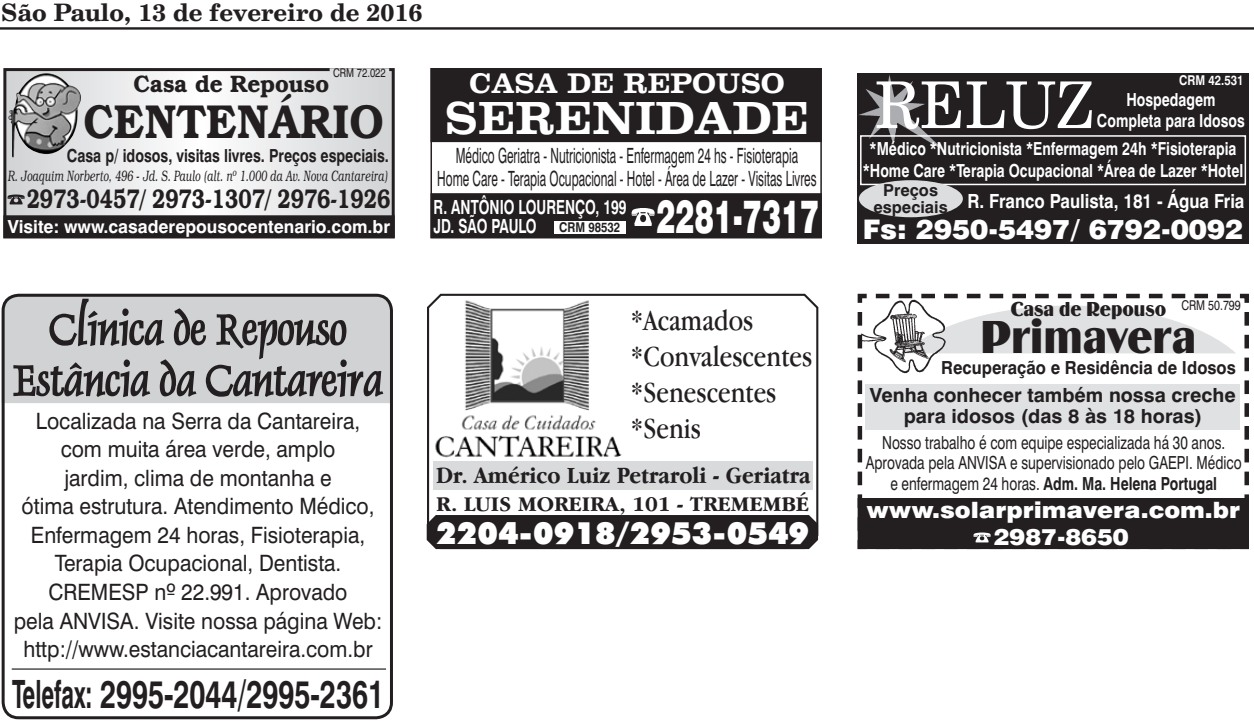
<style>
.page{position:relative;width:1254px;height:721px;background:#fff}
.page>*{position:absolute;margin:0;border:0;box-sizing:border-box;transform-origin:0 0}
.t1{font:64.5px "Century Schoolbook BT";color:#fff}
.t2{font:600 48px "Bookman IT Cby BT";color:#231f20;scale:.9 1}
.t3{font:48px "Binner D";color:#231f20;scale:.93 1}
.t4{font:700 46.5px "Clarendon";color:#fff}
.t5{font:900 45.9px "Swiss 721 BT";color:#fff;scale:.63 1}
.t6{font:700 39px "Swiss 721 BT";color:#231f20;scale:.57 1}
.t7{font:900 30.6px "Futura BT";color:#fff}
.t8{font:30px/36px "Garamond IT Cby BT";color:#231f20;scale:.83 1}
.t9{font:700 28.5px "Clarendon";color:#fff}
.t10{font:600 27px "Bookman IT Cby BT";color:#231f20;scale:.75 1}
.t11{font:900 27px "Swiss 721 BT";color:#fff}
.t12{font:700 24px "Garamond IT Cby BT";color:#231f20;scale:.9 1}
.t13{font:700 24px "Century Schoolbook BT";color:#231f20}
.t14{font:600 24px "Bookman IT Cby BT";color:#231f20}
.t15{font:22.5px/28.5px "Swiss 721 BT";color:#231f20;text-align:center;scale:.93 1}
.t16{font:900 22.5px/27px "Swiss 721 BT";color:#fff;scale:1.07 1}
.t17{font:700 21.6px "Garamond IT Cby BT";color:#231f20}
.t18{font:21px/22.5px "Swiss 721 BT";color:#231f20;text-align:center;scale:.56 1}
.t19{font:21px "Binner D";color:#231f20;scale:.93 1}
.t20{font:700 19.5px/21px "Swiss 721 BT";color:#231f20;text-align:center}
.t21{font:700 19.5px/19.5px "Swiss 721 BT";color:#fff;scale:.7 1}
.t22{font:700 19.5px "Swiss 721 BT";color:#fff;scale:.87 1}
.t23{font:18px/20.4px "Swiss 721 BT";color:#231f20;text-align:center;scale:.76 1}
.t24{font:700 18px/27.6px "Swiss 721 BT";color:#fff;scale:.78 1}
.t25{font:700 18px "Swiss 721 BT";color:#231f20;scale:.79 1}
.t26{font:700 18px "Swiss 721 BT";color:#fff}
.t27{font:700 18px "Swiss 721 BT";color:#231f20;scale:.93 1}
.t28{font:700 16.5px/16.5px "Swiss 721 BT";color:#231f20;text-align:center}
.t29{font:italic 300 15.3px "Bookman IT Cby BT";color:#231f20;scale:.65 1}
.t30{font:13.5px "Swiss 721 BT";color:#231f20;scale:.8 1}
.t31{font:700 13.5px "Swiss 721 BT";color:#fff;scale:.83 1}
.t32{font:12px "Swiss 721 BT";color:#231f20;scale:.8 1}
.s1{font-size:13.5px;color:#231f20}
.s2{font-weight:700}
</style>
<div class="page">
<hr style="left:0;top:27px;width:1253px;height:3px;background:#231f20">
<div style="left:2px;top:294px;width:391px;height:109px;background:#d1d2d4"></div>
<div style="left:2px;top:294px;width:391px;height:425px;border:3px solid #231f20;border-radius:16px"></div>
<hr style="left:12px;top:668px;width:374px;height:1px;background:#231f20">
<svg style="left:13px;top:298px;width:371px;height:100px;background:#a7a7a9"></svg>
<svg style="left:7px;top:72px;width:384px;height:143px"></svg>
<div style="left:3px;top:68px;width:392px;height:170px;border:3px solid #231f20"></div>
<div style="left:5px;top:217px;width:388px;height:20px;background:#231f20"></div>
<div style="left:3px;top:215px;width:392px;height:23px;border:3px solid #231f20"></div>
<img style="left:8px;top:194px;width:17px;height:10px">
<svg style="left:330px;top:68px;width:59px;height:4px"></svg>
<img style="left:8px;top:73px;width:74px;height:85px">
<svg style="left:857px;top:293px;width:392px;height:257px"></svg>
<div style="left:859px;top:499px;width:388px;height:48px;background:#231f20"></div>
<div style="left:857px;top:498px;width:391px;height:51px;border:3px solid #231f20"></div>
<img style="left:973px;top:532px;width:17px;height:10px">
<div style="left:865px;top:385px;width:374px;height:45px;background:#e0e1e3"></div>
<svg style="left:947px;top:305px;width:289px;height:48px"></svg>
<img style="left:860px;top:297px;width:87px;height:77px">
<div style="left:431px;top:194px;width:390px;height:43px;background:#231f20"></div>
<div style="left:430px;top:193px;width:392px;height:45px;border:2px solid #231f20"></div>
<div style="left:431px;top:69px;width:390px;height:72px;background:#231f20"></div>
<div style="left:430px;top:68px;width:392px;height:74px;border:2px solid #231f20"></div>
<div style="left:554px;top:221px;width:71px;height:13px;background:#fff"></div>
<img style="left:631px;top:208px;width:23px;height:18px">
<svg style="left:427px;top:293px;width:392px;height:220px"></svg>
<svg style="left:426px;top:513px;width:393px;height:37px;background:#373334"></svg>
<div style="left:433px;top:461px;width:379px;height:28px;background:#d9dadc"></div>
<img style="left:432px;top:297px;width:196px;height:161px">
<div style="left:857px;top:73px;width:391px;height:170px;background:#231f20"></div>
<img style="left:859px;top:74px;width:86px;height:77px">
<div style="left:860px;top:135px;width:386px;height:50px;border:2px solid #fff"></div>
<div style="left:859px;top:180px;width:103px;height:37px;background:#dcdddf;border-radius:50%"></div>
<p class="t13" style="left:1px;top:-3px;width:423px">São Paulo, 13 de fevereiro de 2016</p>
<p class="t32" style="left:333px;top:66px;width:68px">CRM 72.022</p>
<p class="t14" style="left:134px;top:69px;width:197px">Casa de Repouso</p>
<h2 class="t2" style="left:83px;top:92px;width:335px">CENTENÁRIO</h2>
<p class="t25" style="left:67px;top:144px;width:409px">Casa p/ idosos, visitas livres. Preços especiais.</p>
<p class="t29" style="left:8px;top:167px;width:586px">R. Joaquim Norberto, 496 - Jd. S. Paulo (alt. nº 1.000 da Av. Nova Cantareira)</p>
<p class="t10" style="left:27px;top:182px;width:486px">2973-0457/ 2973-1307/ 2976-1926</p>
<p class="t26" style="left:8px;top:216px;width:384px">Visite: www.casaderepousocentenario.com.br</p>
<p class="t9" style="left:469px;top:65px;width:316px">CASA DE REPOUSO</p>
<h3 class="t4" style="left:445px;top:90px;width:366px">SERENIDADE</h3>
<p class="t18" style="left:437px;top:144px;width:679px">Médico Geriatra - Nutricionista - Enfermagem 24 hs - Fisioterapia<br>Home Care - Terapia Ocupacional - Hotel - Área de Lazer - Visitas Livres</p>
<p class="t21" style="left:433px;top:197px;width:277px">R. ANTÔNIO LOURENÇO, 199<br>JD. SÃO PAULO <span class="s1">CRM 98532</span></p>
<h3 class="t5" style="left:656px;top:188px;width:260px">2281-7317</h3>
<p class="t15" style="left:14px;top:406px;width:398px">Localizada na Serra da Cantareira, com muita área verde, amplo<br>jardim, clima de montanha e<br>ótima estrutura. Atendimento Médico, Enfermagem 24 horas, Fisioterapia, Terapia Ocupacional, Dentista.<br>CREMESP nº 22.991. Aprovado<br>pela ANVISA. Visite nossa página Web: http://www.estanciacantareira.com.br</p>
<h3 class="t6" style="left:12px;top:670px;width:654px">Telefax: 2995-2044/2995-2361</h3>
<h3 class="t8" style="left:631px;top:302px;width:220px">*Acamados *Convalescentes *Senescentes *Senis</h3>
<p class="t12" style="left:436px;top:462px;width:417px">Dr. Américo Luiz Petraroli - Geriatra</p>
<p class="t17" style="left:436px;top:491px;width:374px">R. LUIS MOREIRA, 101 - TREMEMBÉ</p>
<h3 class="t7" style="left:436px;top:514px;width:375px">2204-0918/2953-0549</h3>
<p class="t31" style="left:1179px;top:72px;width:79px">CRM 42.531</p>
<p class="t24" style="left:1126px;top:86px;width:116px">Hospedagem</p>
<h1 class="t1" style="left:874px;top:65px;width:221px">RELUZ</h1>
<p class="t24" style="left:869px;top:107px;width:482px;text-indent:227px">Completa para Idosos *Médico *Nutricionista *Enfermagem 24h *Fisioterapia</p>
<p class="t24" style="left:862px;top:157px;width:489px">*Home Care *Terapia Ocupacional *Área de Lazer *Hotel</p>
<p class="t28" style="left:873px;top:182px;width:76px">Preços especiais</p>
<p class="t22" style="left:967px;top:189px;width:320px">R. Franco Paulista, 181 - Água Fria</p>
<p class="t11" style="left:863px;top:213px;width:382px">Fs: 2950-5497/ 6792-0092</p>
<p class="t30" style="left:1181px;top:297px;width:76px">CRM 50.799</p>
<p class="t19" style="left:1010px;top:297px;width:169px">Casa de Repouso</p>
<h2 class="t3" style="left:980px;top:310px;width:233px">Primavera</h2>
<p class="t27" style="left:941px;top:356px;width:318px">Recuperação e Residência de Idosos</p>
<p class="t20" style="left:870px;top:384px;width:367px">Venha conhecer também nossa creche para idosos (das 8 às 18 horas)</p>
<p class="t23" style="left:865px;top:432px;width:496px">Nosso trabalho é com equipe especializada há 30 anos.<br>Aprovada pela ANVISA e supervisionado pelo GAEPI. Médico e enfermagem 24 horas. <span class="s2">Adm. Ma. Helena Portugal</span></p>
<p class="t16" style="left:993px;top:496px;width:232px;text-indent:-127px">www.solarprimavera.com.br<br>2987-8650</p>
</div>
